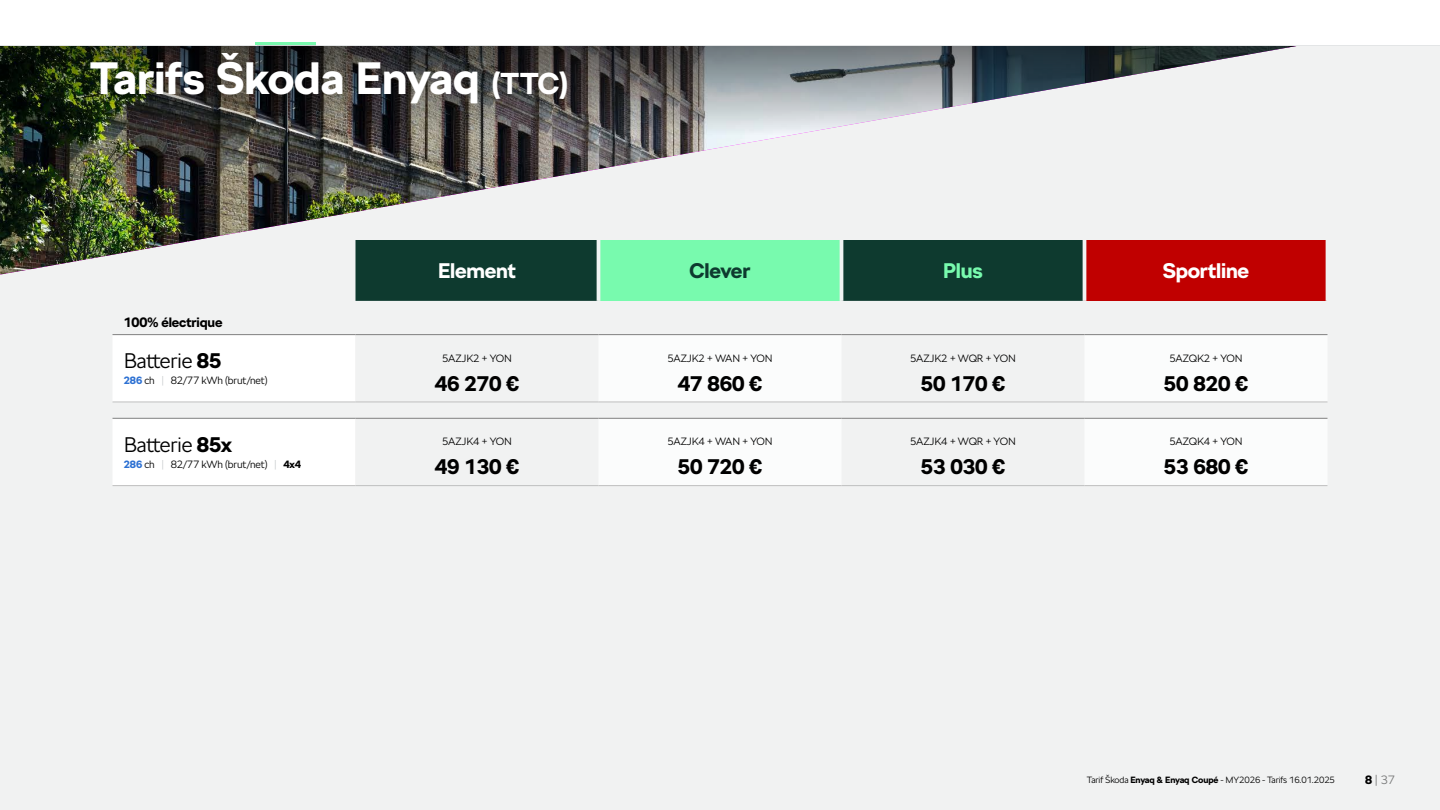
<style>
.page{position:relative;width:1440px;height:810px;background:#f1f2f2}
.page>*{position:absolute;margin:0;border:0;box-sizing:border-box;transform-origin:0 0}
.t1{font:700 45px "SKODA Next";color:#fff}
.t2{font:700 21px "SKODA Next";letter-spacing:-.01em;color:#000}
.t3{font:300 21px "SKODA Next";letter-spacing:-.01em;color:#000}
.t4{font:700 21px "SKODA Next";letter-spacing:-.01em;color:#fff}
.t5{font:700 21px "SKODA Next";letter-spacing:-.01em;color:#0e3a2f}
.t6{font:700 21px "SKODA Next";color:#78faae}
.t7{font:700 13.5px "SKODA Next";letter-spacing:-.01em;color:#000}
.t8{font:300 12px "SKODA Next";color:#808080}
.t9{font:300 10.5px "SKODA Next";letter-spacing:-.01em;color:#000}
.t10{font:300 9px "SKODA Next";letter-spacing:-.01em;color:#000}
.s1{font-size:30px}
.s2{font-weight:700}
.s3{font-weight:700;color:#2d71d3}
.s4{color:#cacecf}
.s5{font-weight:700;color:#000}
</style>
<div class="page">
<img style="left:0;top:135px;width:792px;height:140px">
<img style="left:0;top:46px;width:1297px;height:89px">
<div style="left:356px;top:240px;width:727px;height:61px;background:#0e3a2f"></div>
<div style="left:598px;top:240px;width:244px;height:61px;background:#78faae"></div>
<div style="left:1084px;top:240px;width:244px;height:61px;background:#c00000"></div>
<svg style="left:112px;top:335px;width:244px;height:150px"></svg>
<svg style="left:356px;top:335px;width:242px;height:83px"></svg>
<svg style="left:598px;top:335px;width:730px;height:83px;fill:#fbfcfc"></svg>
<hr style="left:112px;top:402px;width:244px;height:1px;background:#bfbfbf">
<hr style="left:356px;top:402px;width:242px;height:1px;background:#bfbfbf">
<hr style="left:598px;top:402px;width:244px;height:1px;background:#bfbfbf">
<hr style="left:842px;top:402px;width:242px;height:1px;background:#bfbfbf">
<hr style="left:1084px;top:402px;width:244px;height:1px;background:#bfbfbf">
<hr style="left:112px;top:485px;width:244px;height:1px;background:#bfbfbf">
<hr style="left:356px;top:485px;width:242px;height:1px;background:#bfbfbf">
<hr style="left:598px;top:485px;width:244px;height:1px;background:#bfbfbf">
<hr style="left:842px;top:485px;width:242px;height:1px;background:#bfbfbf">
<hr style="left:1084px;top:485px;width:244px;height:1px;background:#bfbfbf">
<hr style="left:112px;top:334px;width:244px;height:1px;background:#808080">
<hr style="left:356px;top:334px;width:242px;height:1px;background:#808080">
<hr style="left:598px;top:334px;width:244px;height:1px;background:#808080">
<hr style="left:842px;top:334px;width:242px;height:1px;background:#808080">
<hr style="left:1084px;top:334px;width:244px;height:1px;background:#808080">
<hr style="left:112px;top:418px;width:244px;height:1px;background:#808080">
<hr style="left:356px;top:418px;width:242px;height:1px;background:#808080">
<hr style="left:598px;top:418px;width:244px;height:1px;background:#808080">
<hr style="left:842px;top:418px;width:242px;height:1px;background:#808080">
<hr style="left:1084px;top:418px;width:244px;height:1px;background:#808080">
<hr style="left:597px;top:240px;width:3px;height:61px;background:#f1f2f2">
<hr style="left:840px;top:240px;width:3px;height:61px;background:#f1f2f2">
<hr style="left:1083px;top:240px;width:3px;height:61px;background:#f1f2f2">
<hr style="left:1326px;top:240px;width:3px;height:61px;background:#f1f2f2">
<hr style="left:0;top:45px;width:1440px;height:1px;background:#e3e5e6">
<div style="left:0;top:0;width:1440px;height:45px;background:#fff"></div>
<hr style="left:255px;top:42px;width:59px;height:3px;background:#78faae">
<hr style="left:257px;top:43px;width:59px;height:2px;background:#78faae">
<hr style="left:257px;top:45px;width:59px;height:1px;background:#cacecf">
<h1 class="t1" style="left:90px;top:48px;width:480px">Tarifs Škoda Enyaq <span class="s1">(TTC)</span></h1>
<p class="t7" style="left:124px;top:313px;width:100px">100% électrique</p>
<h2 class="t3" style="left:124px;top:346px;width:99px">Batterie <span class="s2">85</span></h2>
<p class="t9" style="left:124px;top:374px;width:145px"><span class="s3">286</span> ch <span class="s4">|</span> 82/77 kWh (brut/net)</p>
<h2 class="t3" style="left:124px;top:430px;width:110px">Batterie <span class="s2">85x</span></h2>
<p class="t9" style="left:124px;top:457px;width:179px"><span class="s3">286</span> ch <span class="s4">|</span> 82/77 kWh (brut/net) <span class="s4">|</span> <span class="s2">4x4</span></p>
<h2 class="t4" style="left:438px;top:257px;width:79px">Element</h2>
<h2 class="t5" style="left:690px;top:257px;width:62px">Clever</h2>
<h2 class="t6" style="left:943px;top:257px;width:41px">Plus</h2>
<h2 class="t4" style="left:1163px;top:257px;width:88px">Sportline</h2>
<p class="t9" style="left:442px;top:351px;width:71px">5AZJK2 + YON</p>
<h2 class="t2" style="left:435px;top:369px;width:86px">46 270 €</h2>
<p class="t9" style="left:442px;top:435px;width:71px">5AZJK4 + YON</p>
<h2 class="t2" style="left:435px;top:453px;width:86px">49 130 €</h2>
<p class="t9" style="left:667px;top:351px;width:107px">5AZJK2 + WAN + YON</p>
<h2 class="t2" style="left:678px;top:369px;width:86px">47 860 €</h2>
<p class="t9" style="left:667px;top:435px;width:107px">5AZJK4 + WAN + YON</p>
<h2 class="t2" style="left:678px;top:453px;width:86px">50 720 €</h2>
<p class="t9" style="left:910px;top:351px;width:107px">5AZJK2 + WQR + YON</p>
<h2 class="t2" style="left:921px;top:369px;width:86px">50 170 €</h2>
<p class="t9" style="left:910px;top:435px;width:107px">5AZJK4 + WQR + YON</p>
<h2 class="t2" style="left:921px;top:453px;width:86px">53 030 €</h2>
<p class="t9" style="left:1169px;top:351px;width:75px">5AZQK2 + YON</p>
<h2 class="t2" style="left:1164px;top:369px;width:86px">50 820 €</h2>
<p class="t9" style="left:1169px;top:435px;width:75px">5AZQK4 + YON</p>
<h2 class="t2" style="left:1164px;top:453px;width:86px">53 680 €</h2>
<p class="t10" style="left:1087px;top:774px;width:250px">Tarif Škoda <span class="s2">Enyaq &amp; Enyaq Coupé</span> - MY2026 - Tarifs 16.01.2025</p>
<p class="t8" style="left:1365px;top:771px;width:31px"><span class="s5">8</span> | 37</p>
</div>
